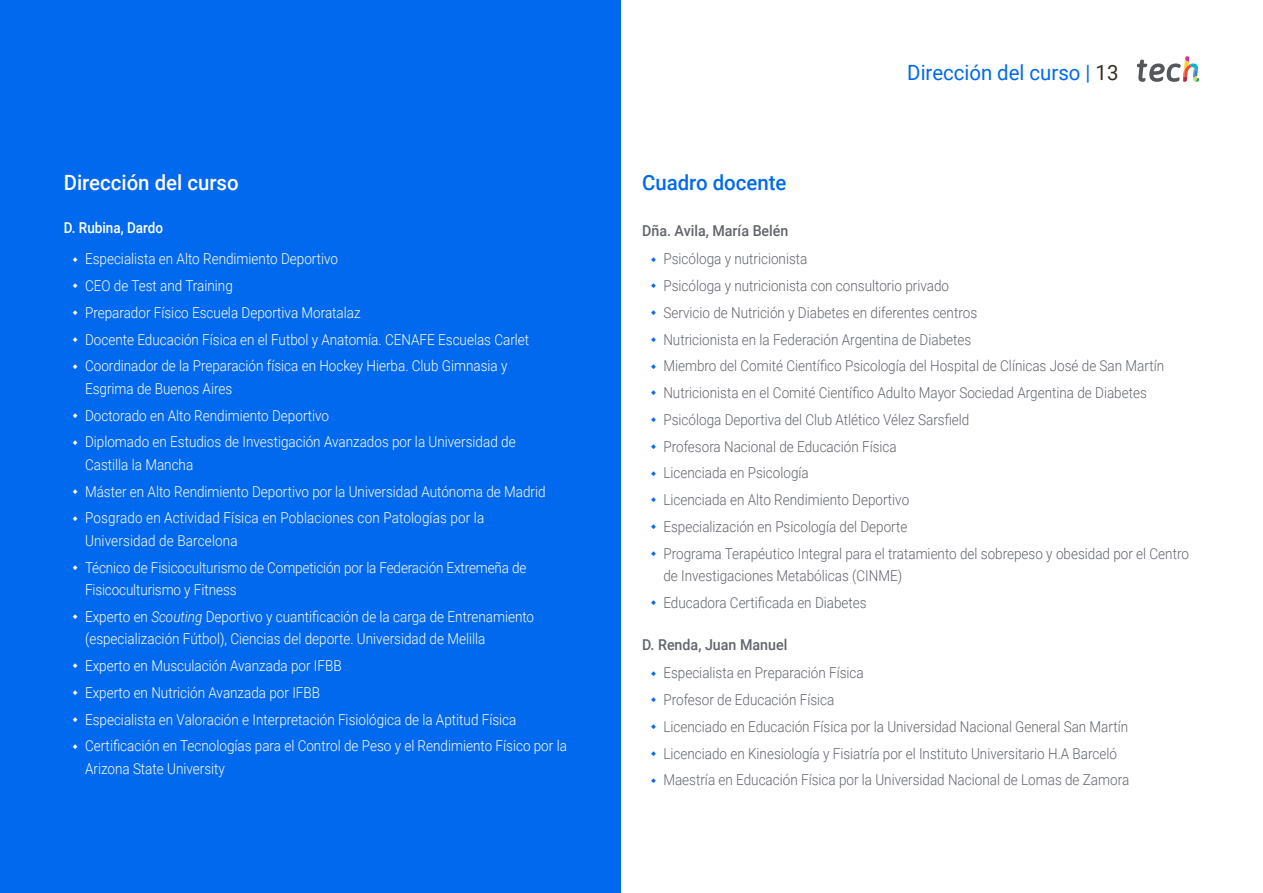
<style>
.page{position:relative;width:1263px;height:893px;background:#fff}
.page>*{position:absolute;margin:0;border:0;box-sizing:border-box;transform-origin:0 0}
.t1{font:21px "Roboto";color:#0169ee}
.t2{font:500 21px "Roboto";color:#fffbff}
.t3{font:500 21px "Roboto";color:#0169ee}
.t4{font:300 15px/26.7px "Roboto";color:#fff;scale:.9 1}
.t5{font:300 15px/26.7px "Roboto";color:#61646a;scale:.9 1}
.t6{font:500 15px "Roboto";color:#61646a;scale:.95 1}
.t7{font:500 15px "Roboto";color:#fff;scale:.9 1}
.s1{color:#312e20}
.s2{font-style:italic}
</style>
<div class="page">
<div style="left:0;top:0;width:621px;height:893px;background:#0169ee"></div>
<svg style="left:1137px;top:56px;width:62px;height:26px"></svg>
<h1 class="t1" style="left:907px;top:57px;width:213px">Dirección del curso | <span class="s1">13</span></h1>
<h1 class="t2" style="left:64px;top:168px;width:176px">Dirección del curso</h1>
<h1 class="t3" style="left:642px;top:168px;width:146px">Cuadro docente</h1>
<p class="t6" style="left:642px;top:220px;width:156px">Dña. Avila, María Belén</p>
<p class="t5" style="left:663px;top:245px;width:585px">Psicóloga y nutricionista<br>Psicóloga y nutricionista con consultorio privado<br>Servicio de Nutrición y Diabetes en diferentes centros<br>Nutricionista en la Federación Argentina de Diabetes<br>Miembro del Comité Científico Psicología del Hospital de Clínicas José de San Martín Nutricionista en el Comité Científico Adulto Mayor Sociedad Argentina de Diabetes Psicóloga Deportiva del Club Atlético Vélez Sarsfield<br>Profesora Nacional de Educación Física<br>Licenciada en Psicología<br>Licenciada en Alto Rendimiento Deportivo<br>Especialización en Psicología del Deporte<br>Programa Terapéutico Integral para el tratamiento del sobrepeso y obesidad por el Centro</p>
<p class="t5" style="left:663px;top:562px;width:267px">de Investigaciones Metabólicas (CINME)<br>Educadora Certificada en Diabetes</p>
<p class="t6" style="left:642px;top:634px;width:154px">D. Renda, Juan Manuel</p>
<p class="t5" style="left:663px;top:659px;width:519px">Especialista en Preparación Física<br>Profesor de Educación Física<br>Licenciado en Educación Física por la Universidad Nacional General San Martín Licenciado en Kinesiología y Fisiatría por el Instituto Universitario H.A Barceló Maestría en Educación Física por la Universidad Nacional de Lomas de Zamora</p>
<p class="t7" style="left:64px;top:217px;width:112px">D. Rubina, Dardo</p>
<p class="t4" style="left:85px;top:245px;width:495px">Especialista en Alto Rendimiento Deportivo<br>CEO de Test and Training<br>Preparador Físico Escuela Deportiva Moratalaz<br>Docente Educación Física en el Futbol y Anatomía. CENAFE Escuelas Carlet Coordinador de la Preparación física en Hockey Hierba. Club Gimnasia y</p>
<p class="t4" style="left:85px;top:375px;width:480px">Esgrima de Buenos Aires<br>Doctorado en Alto Rendimiento Deportivo<br>Diplomado en Estudios de Investigación Avanzados por la Universidad de</p>
<p class="t4" style="left:85px;top:451px;width:513px">Castilla la Mancha<br>Máster en Alto Rendimiento Deportivo por la Universidad Autónoma de Madrid<br>Posgrado en Actividad Física en Poblaciones con Patologías por la</p>
<p class="t4" style="left:85px;top:527px;width:492px">Universidad de Barcelona<br>Técnico de Fisicoculturismo de Competición por la Federación Extremeña de</p>
<p class="t4" style="left:85px;top:576px;width:500px">Fisicoculturismo y Fitness<br>Experto en <span class="s2">Scouting</span> Deportivo y cuantificación de la carga de Entrenamiento</p>
<p class="t4" style="left:85px;top:625px;width:537px">(especialización Fútbol), Ciencias del deporte. Universidad de Melilla<br>Experto en Musculación Avanzada por IFBB<br>Experto en Nutrición Avanzada por IFBB<br>Especialista en Valoración e Interpretación Fisiológica de la Aptitud Física Certificación en Tecnologías para el Control de Peso y el Rendimiento Físico por la</p>
<p class="t4" style="left:85px;top:755px;width:157px">Arizona State University</p>
</div>
